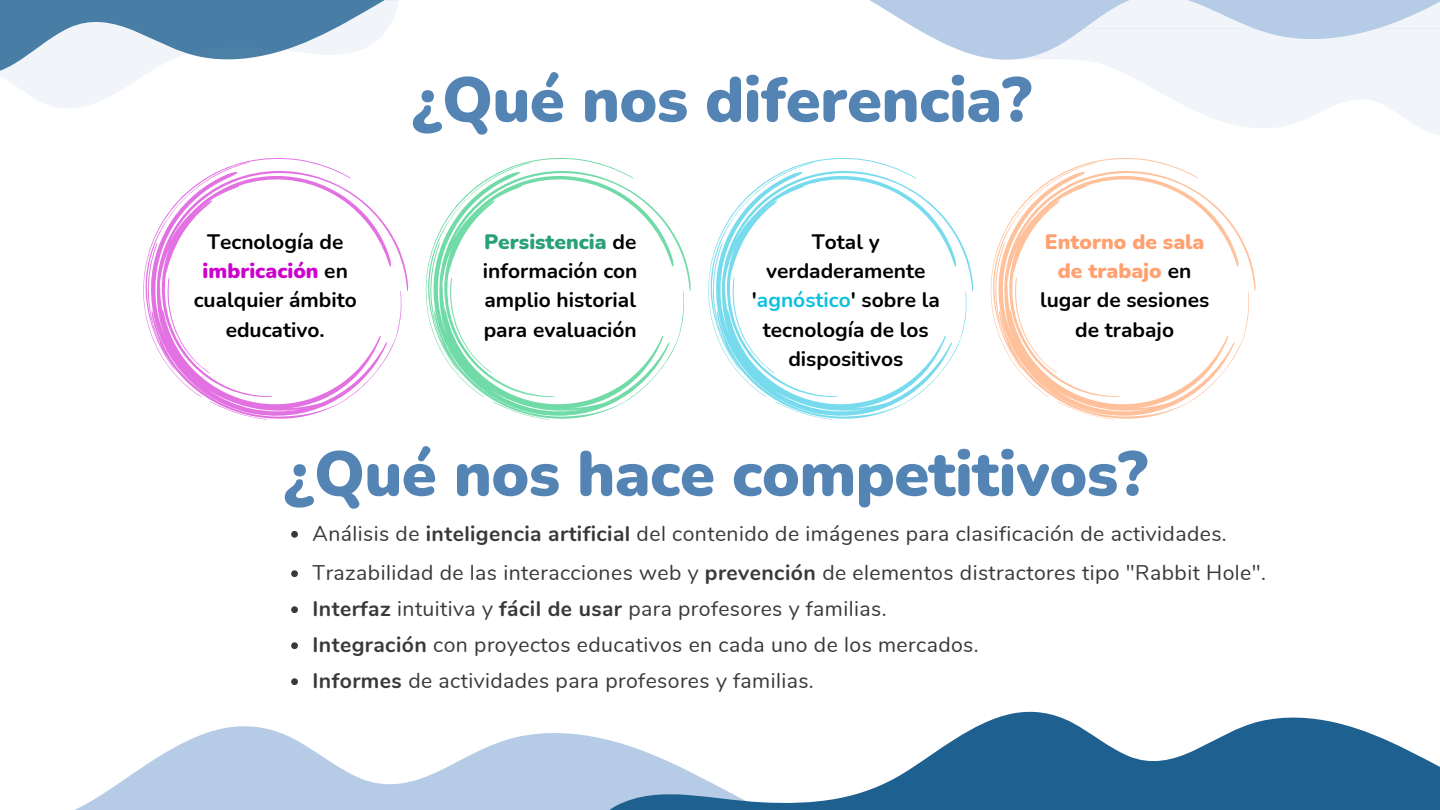
<style>
.page{position:relative;width:1440px;height:810px;background:#fff}
.page>*{position:absolute;margin:0;border:0;box-sizing:border-box;transform-origin:0 0}
.t1{font:900 63px "Nunito";letter-spacing:-.01em;color:#4177ac}
.t2{font:21.15px "Nunito";letter-spacing:.02em;color:#393939}
.t3{font:700 21px/29.2px "Nunito";color:#000;text-align:center}
.s1{font-weight:900;color:#c0c}
.s2{font-weight:900;color:#28a078}
.s3{color:#0cc0df}
.s4{font-weight:900;color:#ffa070}
.s5{font-weight:700}
</style>
<div class="page">
<svg style="left:75px;top:726px;width:483px;height:84px;fill:#b5cbe6"></svg>
<svg style="left:558px;top:711px;width:882px;height:99px"></svg>
<svg style="left:21px;top:89px;width:101px;height:19px"></svg>
<svg style="left:0;top:0;width:399px;height:89px"></svg>
<svg style="left:1129px;top:75px;width:311px;height:60px;fill:#f1f5fa"></svg>
<svg style="left:869px;top:0;width:571px;height:75px;fill:#f1f5fa"></svg>
<svg style="left:291px;top:531px;width:7px;height:7px"></svg>
<svg style="left:291px;top:570px;width:7px;height:7px"></svg>
<svg style="left:291px;top:606px;width:7px;height:7px"></svg>
<svg style="left:291px;top:642px;width:7px;height:7px"></svg>
<svg style="left:291px;top:678px;width:7px;height:7px"></svg>
<svg style="left:145px;top:162px;width:257px;height:258px"></svg>
<svg style="left:428px;top:162px;width:257px;height:258px"></svg>
<svg style="left:710px;top:162px;width:257px;height:258px"></svg>
<svg style="left:993px;top:162px;width:257px;height:258px"></svg>
<h1 class="t1" style="left:413px;top:58px;width:621px">¿Qué nos diferencia?</h1>
<p class="t3" style="left:194px;top:227px;width:165px">Tecnología de <span class="s1">imbricación</span> en cualquier ámbito educativo.</p>
<h1 class="t3" style="left:483px;top:227px;width:156px;text-align:justify"><span class="s2">Persistencia</span> de información con amplio historial para evaluación</h1>
<p class="t3" style="left:752px;top:227px;width:189px">Total y verdaderamente '<span class="s3">agnóstico</span>' sobre la tecnología de los dispositivos</p>
<h2 class="t3" style="left:1040px;top:227px;width:171px"><span class="s4">Entorno de sala de trabajo</span> en lugar de sesiones de trabajo</h2>
<h1 class="t1" style="left:284px;top:432px;width:865px">¿Qué nos hace competitivos?</h1>
<p class="t2" style="left:313px;top:520px;width:916px">Análisis de <span class="s5">inteligencia artificial</span> del contenido de imágenes para clasificación de actividades.</p>
<p class="t2" style="left:313px;top:559px;width:955px">Trazabilidad de las interacciones web y <span class="s5">prevención</span> de elementos distractores tipo "Rabbit Hole".</p>
<p class="t2" style="left:313px;top:595px;width:575px"><span class="s5">Interfaz</span> intuitiva y <span class="s5">fácil de usar</span> para profesores y familias.</p>
<p class="t2" style="left:313px;top:631px;width:668px"><span class="s5">Integración</span> con proyectos educativos en cada uno de los mercados.</p>
<p class="t2" style="left:313px;top:667px;width:503px"><span class="s5">Informes</span> de actividades para profesores y familias.</p>
</div>
